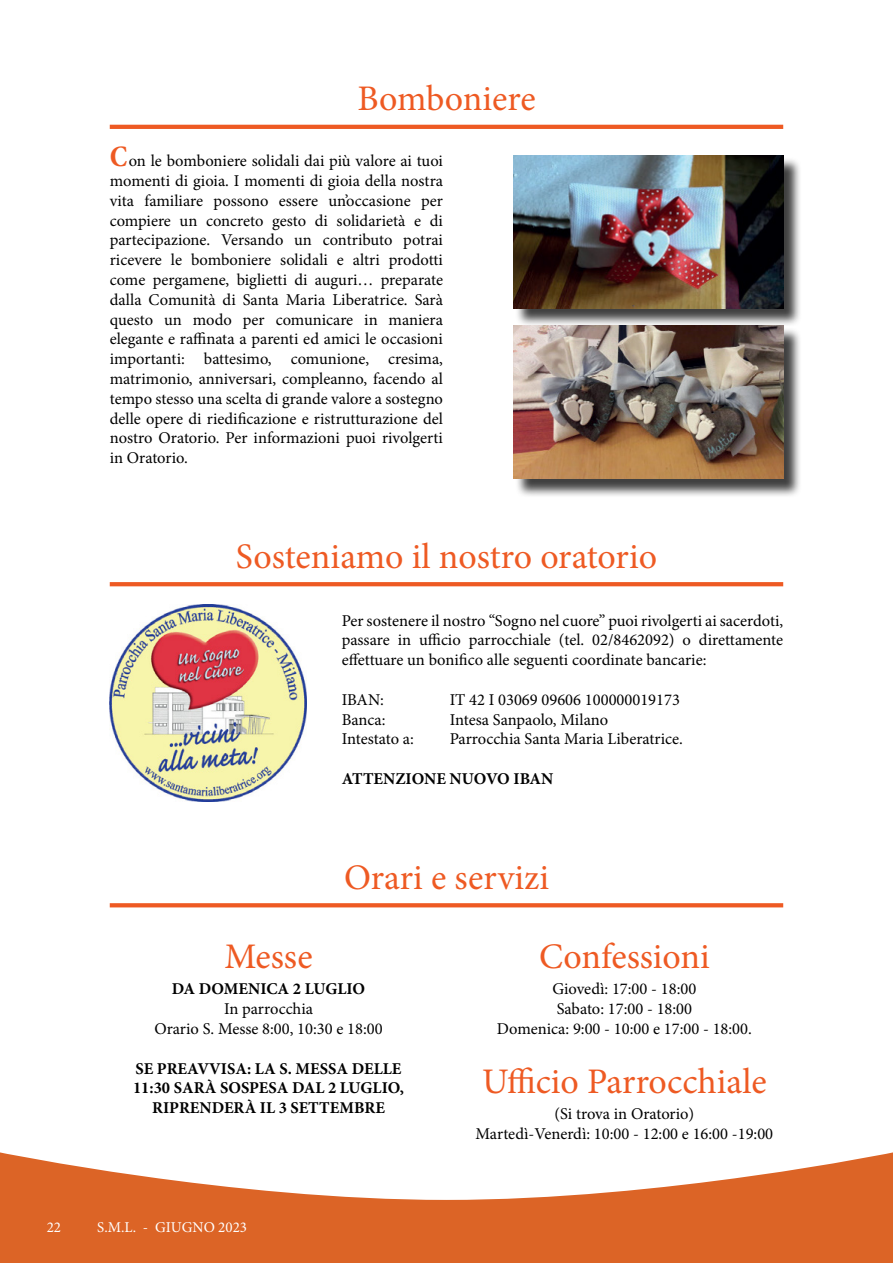
<style>
.page{position:relative;width:893px;height:1263px;background:#fff}
.page>*{position:absolute;margin:0;border:0;box-sizing:border-box;transform-origin:0 0}
.t1{font:36px "Minion Pro";color:#ee5a23}
.t2{font:700 condensed 30px "Minion Pro";color:#ee5a23}
.t3{font:16.5px/19.8px "Minion Pro";color:#000;text-align:center}
.t4{font:700 16.5px/19.8px "Minion Pro";color:#000;text-align:center}
.t5{font:15px "Minion Pro";color:#fff}
</style>
<div class="page">
<svg style="left:0;top:1152px;width:893px;height:111px;fill:#dc6426"></svg>
<hr style="left:110px;top:125px;width:673px;height:4px;background:#ee5a23">
<svg style="left:110px;top:903px;width:673px;height:4px;background:#ee612d"></svg>
<div style="left:515px;top:157px;width:287px;height:170px;background:#000;opacity:.75"></div>
<img style="left:513px;top:155px;width:270px;height:153px">
<div style="left:515px;top:327px;width:287px;height:170px;background:#000;opacity:.75"></div>
<img style="left:513px;top:325px;width:270px;height:153px">
<svg style="left:110px;top:582px;width:673px;height:4px;background:#ee5d28"></svg>
<img style="left:110px;top:604px;width:196px;height:197px">
<h1 class="t1" style="left:357px;top:75px;width:180px">Bomboniere</h1>
<h2 class="t2" style="left:110px;top:136px;width:19px">C</h2>
<p class="t3" style="left:110px;top:151px;width:335px;text-align:justify;text-indent:19px">on le bomboniere solidali dai più valore ai tuoi momenti di gioia. I momenti di gioia della nostra vita familiare possono essere un’occasione per compiere un concreto gesto di solidarietà e di partecipazione. Versando un contributo potrai ricevere le bomboniere solidali e altri prodotti come pergamene, biglietti di auguri… preparate dalla Comunità di Santa Maria Liberatrice. Sarà questo un modo per comunicare in maniera elegante e raffinata a parenti ed amici le occasioni importanti: battesimo, comunione, cresima, matrimonio, anniversari, compleanno, facendo al tempo stesso una scelta di grande valore a sostegno delle opere di riedificazione e ristrutturazione del nostro Oratorio. Per informazioni puoi rivolgerti in Oratorio.</p>
<h1 class="t1" style="left:236px;top:532px;width:423px">Sosteniamo il nostro oratorio</h1>
<p class="t3" style="left:342px;top:610px;width:443px;text-align:justify">Per sostenere il nostro “Sogno nel cuore” puoi rivolgerti ai sacerdoti, passare in ufficio parrocchiale (tel. 02/8462092) o direttamente effettuare un bonifico alle seguenti coordinate bancarie:</p>
<p class="t3" style="left:342px;top:690px;width:44px">IBAN:</p>
<p class="t3" style="left:450px;top:690px;width:232px">IT 42 I 03069 09606 100000019173</p>
<p class="t3" style="left:342px;top:709px;width:45px">Banca:</p>
<p class="t3" style="left:450px;top:709px;width:160px">Intesa Sanpaolo, Milano</p>
<p class="t3" style="left:342px;top:729px;width:74px">Intestato a:</p>
<p class="t3" style="left:450px;top:729px;width:235px">Parrocchia Santa Maria Liberatrice.</p>
<p class="t4" style="left:342px;top:768px;width:213px">ATTENZIONE NUOVO IBAN</p>
<h1 class="t1" style="left:344px;top:853px;width:206px">Orari e servizi</h1>
<h1 class="t1" style="left:224px;top:932px;width:90px">Messe</h1>
<h1 class="t1" style="left:539px;top:932px;width:172px">Confessioni</h1>
<p class="t4" style="left:172px;top:979px;width:195px">DA DOMENICA 2 LUGLIO</p>
<p class="t3" style="left:154px;top:999px;width:230px">In parrocchia<br>Orario S. Messe 8:00, 10:30 e 18:00</p>
<p class="t4" style="left:133px;top:1058px;width:272px">SE PREAVVISA: LA S. MESSA DELLE<br>11:30 SARÀ SOSPESA DAL 2 LUGLIO,<br>RIPRENDERÀ IL 3 SETTEMBRE</p>
<p class="t5" style="left:47px;top:1217px;width:16px">22</p>
<p class="t5" style="left:97px;top:1217px;width:151px">S.M.L. - GIUGNO 2023</p>
<p class="t3" style="left:497px;top:979px;width:256px">Giovedì: 17:00 - 18:00<br>Sabato: 17:00 - 18:00<br>Domenica: 9:00 - 10:00 e 17:00 - 18:00.</p>
<h1 class="t1" style="left:482px;top:1057px;width:286px">Ufficio Parrocchiale</h1>
<p class="t3" style="left:476px;top:1104px;width:299px">(Si trova in Oratorio)<br>Martedì-Venerdì: 10:00 - 12:00 e 16:00 -19:00</p>
</div>
